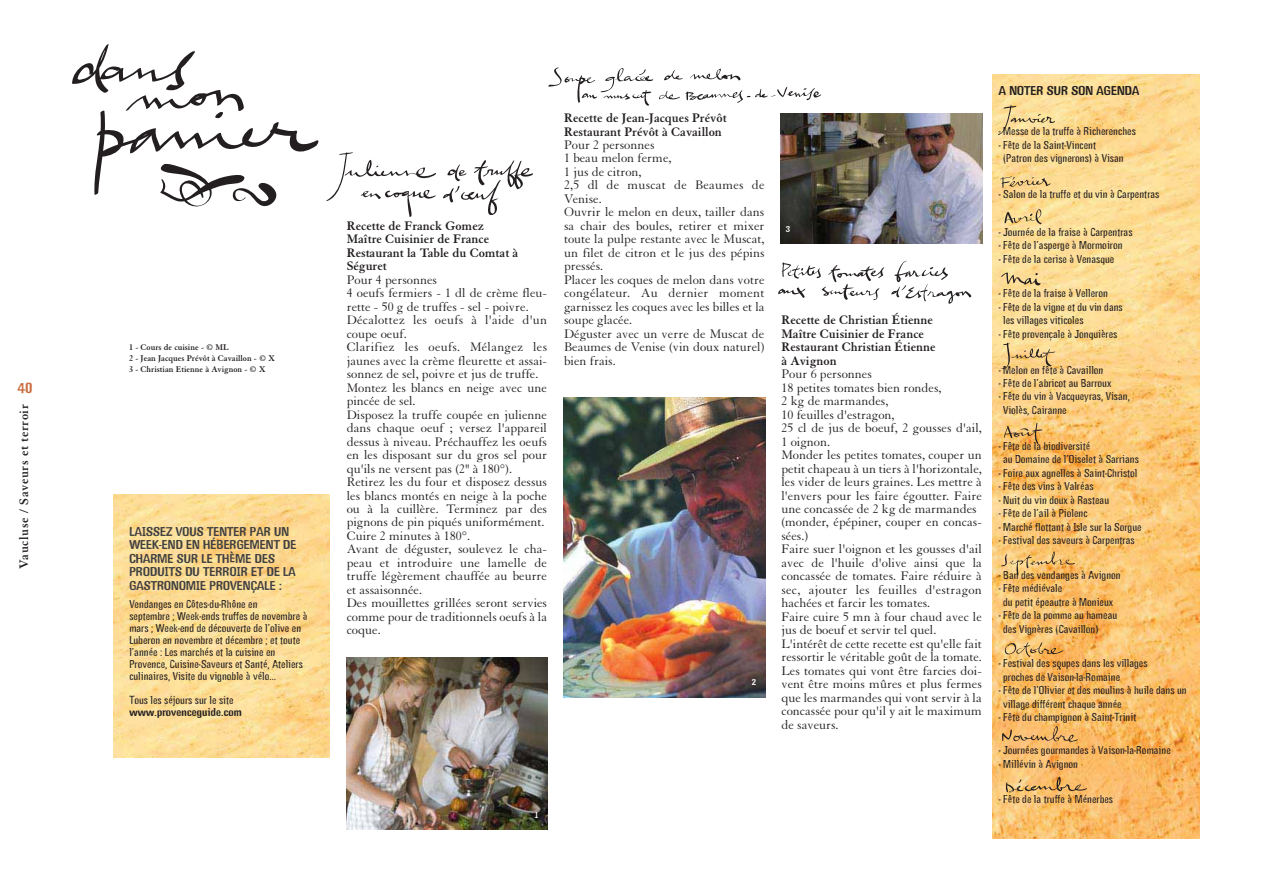
<style>
.page{position:relative;width:1263px;height:893px;background:#fff}
.page>*{position:absolute;margin:0;border:0;box-sizing:border-box;transform-origin:0 0}
.t1{font:700 15px "Gagamond";color:#c96b3b}
.t2{font:13.5px/13.5px "Granjon";color:#231f20}
.t3{font:700 13.5px/13.5px "Granjon";color:#231f20}
.t4{font:700 13.5px/13.5px "Gagamond";color:#404041}
.t5{font:700 13.5px "Granjon";letter-spacing:.045em;color:#231f20}
.t6{font:700 13.5px "Gagamond";color:#231f20}
.t7{font:12px/13.5px "Gagamond";color:#231f20}
.t8{font:700 12px "Gagamond";color:#231f20}
.t9{font:700 9px/10.8px "Granjon";color:#231f20}
.t10{font:700 9px "Gagamond";color:#fff}
</style>
<div class="page">
<img style="left:992px;top:75px;width:207px;height:764px">
<img style="left:113px;top:494px;width:217px;height:264px">
<svg style="left:72px;top:44px;width:247px;height:163px"></svg>
<svg style="left:326px;top:152px;width:207px;height:65px"></svg>
<svg style="left:548px;top:67px;width:273px;height:39px"></svg>
<svg style="left:778px;top:261px;width:194px;height:43px"></svg>
<svg style="left:998px;top:105px;width:57px;height:31px;background:#edd190"></svg>
<svg style="left:1000px;top:176px;width:51px;height:12px"></svg>
<svg style="left:1005px;top:209px;width:37px;height:16px"></svg>
<svg style="left:1001px;top:342px;width:55px;height:28px;background:#e8c482"></svg>
<svg style="left:1004px;top:423px;width:39px;height:21px"></svg>
<svg style="left:1001px;top:551px;width:74px;height:24px;background:#e9b96c"></svg>
<svg style="left:1005px;top:642px;width:59px;height:15px"></svg>
<svg style="left:1005px;top:667px;width:76px;height:2px"></svg>
<svg style="left:1002px;top:726px;width:76px;height:17px"></svg>
<svg style="left:1001px;top:272px;width:41px;height:14px"></svg>
<img style="left:346px;top:657px;width:202px;height:172px">
<img style="left:564px;top:397px;width:201px;height:301px">
<img style="left:781px;top:114px;width:202px;height:130px">
<svg style="left:1006px;top:776px;width:81px;height:16px"></svg>
<p class="t1" style="left:18px;top:383px;width:17px">40</p>
<p class="t5" style="left:19px;top:569px;width:166px;rotate:-90deg">Vaucluse / Saveurs et terroir</p>
<p class="t9" style="left:129px;top:343px;width:147px">1 - Cours de cuisine - © ML<br>2 - Jean Jacques Prévôt à Cavaillon - © X<br>3 - Christian Etienne à Avignon - © X</p>
<p class="t4" style="left:129px;top:526px;width:169px">LAISSEZ VOUS TENTER PAR UN<br>WEEK-END EN HÉBERGEMENT DE<br>CHARME SUR LE THÈME DES<br>PRODUITS DU TERROIR ET DE LA<br>GASTRONOMIE PROVENÇALE :</p>
<p class="t7" style="left:129px;top:599px;width:180px;line-height:12px">Vendanges en Côtes-du-Rhône en<br>septembre ; Week-ends truffes de novembre à mars ; Week-end de découverte de l’olive en Luberon en novembre et décembre ; et toute l’année : Les marchés et la cuisine en Provence, Cuisine-Saveurs et Santé, Ateliers culinaires, Visite du vignoble à vélo…</p>
<p class="t7" style="left:129px;top:694px;width:106px">Tous les séjours sur le site</p>
<p class="t8" style="left:129px;top:708px;width:114px">www.provenceguide.com</p>
<p class="t3" style="left:347px;top:220px;width:173px">Recette de Franck Gomez<br>Maître Cuisinier de France<br>Restaurant la Table du Comtat à<br>Séguret</p>
<p class="t2" style="left:347px;top:274px;width:202px">Pour 4 personnes<br>4 oeufs fermiers - 1 dl de crème fleu&shy;rette - 50 g de truffes - sel - poivre.<br>Décalottez les oeufs à l'aide d'un coupe oeuf.<br>Clarifiez les oeufs. Mélangez les jaunes avec la crème fleurette et assai&shy;sonnez de sel, poivre et jus de truffe.<br>Montez les blancs en neige avec une pincée de sel.<br>Disposez la truffe coupée en julienne dans chaque oeuf ; versez l'appareil dessus à niveau. Préchauffez les oeufs en les disposant sur du gros sel pour qu'ils ne versent pas (2" à 180°).<br>Retirez les du four et disposez dessus les blancs montés en neige à la poche ou à la cuillère. Terminez par des pignons de pin piqués uniformément.<br>Cuire 2 minutes à 180°.<br>Avant de déguster, soulevez le cha&shy;peau et introduire une lamelle de truffe légèrement chauffée au beurre et assaisonnée.<br>Des mouillettes grillées seront servies comme pour de traditionnels oeufs à la coque.</p>
<p class="t10" style="left:534px;top:812px;width:6px">1</p>
<p class="t3" style="left:564px;top:112px;width:164px">Recette de Jean-Jacques Prévôt<br>Restaurant Prévôt à Cavaillon</p>
<p class="t2" style="left:564px;top:139px;width:202px">Pour 2 personnes<br>1 beau melon ferme,<br>1 jus de citron,<br>2,5 dl de muscat de Beaumes de<br>Venise.<br>Ouvrir le melon en deux, tailler dans sa chair des boules, retirer et mixer toute la pulpe restante avec le Muscat, un filet de citron et le jus des pépins pressés.<br>Placer les coques de melon dans votre congélateur. Au dernier moment garnissez les coques avec les billes et la soupe glacée.<br>Déguster avec un verre de Muscat de<br>Beaumes de Venise (vin doux naturel) bien frais.</p>
<p class="t10" style="left:752px;top:679px;width:6px">2</p>
<p class="t10" style="left:786px;top:226px;width:6px">3</p>
<p class="t3" style="left:781px;top:314px;width:156px">Recette de Christian Étienne<br>Maître Cuisinier de France<br>Restaurant Christian Étienne à Avignon</p>
<p class="t2" style="left:781px;top:368px;width:202px">Pour 6 personnes<br>18 petites tomates bien rondes,<br>2 kg de marmandes,<br>10 feuilles d'estragon,<br>25 cl de jus de boeuf, 2 gousses d'ail,<br>1 oignon.<br>Monder les petites tomates, couper un petit chapeau à un tiers à l'horizontale, les vider de leurs graines. Les mettre à l'envers pour les faire égoutter. Faire une concassée de 2 kg de marmandes (monder, épépiner, couper en concas&shy;sées.)<br>Faire suer l'oignon et les gousses d'ail avec de l'huile d'olive ainsi que la concassée de tomates. Faire réduire à sec, ajouter les feuilles d'estragon hachées et farcir les tomates.<br>Faire cuire 5 mn à four chaud avec le jus de boeuf et servir tel quel.<br>L'intérêt de cette recette est qu'elle fait ressortir le véritable goût de la tomate.<br>Les tomates qui vont être farcies doi&shy;vent être moins mûres et plus fermes que les marmandes qui vont servir à la concassée pour qu'il y ait le maximum de saveurs.</p>
<p class="t6" style="left:999px;top:86px;width:142px">A NOTER SUR SON AGENDA</p>
<p class="t7" style="left:999px;top:126px;width:139px">- Messe de la truffe à Richerenches</p>
<p class="t7" style="left:1003px;top:139px;width:122px;text-indent:-4px">- Fête de la Saint-Vincent (Patron des vignerons) à Visan</p>
<p class="t7" style="left:999px;top:189px;width:162px">- Salon de la truffe et du vin à Carpentras</p>
<p class="t7" style="left:999px;top:226px;width:135px">- Journée de la fraise à Carpentras</p>
<p class="t7" style="left:999px;top:239px;width:125px">- Fête de l’asperge à Mormoiron</p>
<p class="t7" style="left:999px;top:253px;width:117px">- Fête de la cerise à Venasque</p>
<p class="t7" style="left:999px;top:287px;width:111px">- Fête de la fraise à Velleron</p>
<p class="t7" style="left:1003px;top:301px;width:121px;text-indent:-4px">- Fête de la vigne et du vin dans les villages viticoles</p>
<p class="t7" style="left:999px;top:328px;width:120px">- Fête provençale à Jonquières</p>
<p class="t7" style="left:999px;top:364px;width:106px">- Melon en fête à Cavaillon</p>
<p class="t7" style="left:999px;top:377px;width:114px">- Fête de l’abricot au Barroux</p>
<p class="t7" style="left:1003px;top:391px;width:128px;text-indent:-4px">- Fête du vin à Vacqueyras, Visan,<br>Violès, Cairanne</p>
<p class="t7" style="left:1003px;top:440px;width:137px;text-indent:-4px">- Fête de la biodiversité<br>au Domaine de l’Oiselet à Sarrians</p>
<p class="t7" style="left:999px;top:467px;width:140px">- Foire aux agnelles à Saint-Christol</p>
<p class="t7" style="left:999px;top:481px;width:96px">- Fête des vins à Valréas</p>
<p class="t7" style="left:999px;top:494px;width:112px">- Nuit du vin doux à Rasteau</p>
<p class="t7" style="left:999px;top:508px;width:90px">- Fête de l’ail à Piolenc</p>
<p class="t7" style="left:999px;top:521px;width:144px">- Marché flottant à Isle sur la Sorgue</p>
<p class="t7" style="left:999px;top:534px;width:137px">- Festival des saveurs à Carpentras</p>
<p class="t7" style="left:999px;top:569px;width:124px">- Ban des vendanges à Avignon</p>
<p class="t7" style="left:1003px;top:582px;width:112px;text-indent:-4px">- Fête médiévale<br>du petit épeautre à Monieux</p>
<p class="t7" style="left:1003px;top:609px;width:116px;text-indent:-4px">- Fête de la pomme au hameau des Vignères (Cavaillon)</p>
<p class="t7" style="left:1003px;top:657px;width:146px;text-indent:-4px">- Festival des soupes dans les villages proches de Vaison-la-Romaine</p>
<p class="t7" style="left:1003px;top:684px;width:185px;text-indent:-4px">- Fête de l’Olivier et des moulins à huile dans un village différent chaque année</p>
<p class="t7" style="left:999px;top:711px;width:139px">- Fête du champignon à Saint-Trinit</p>
<p class="t7" style="left:999px;top:744px;width:174px">- Journées gourmandes à Vaison-la-Romaine</p>
<p class="t7" style="left:999px;top:758px;width:81px">- Millévin à Avignon</p>
<p class="t7" style="left:999px;top:794px;width:116px">- Fête de la truffe à Ménerbes</p>
</div>
